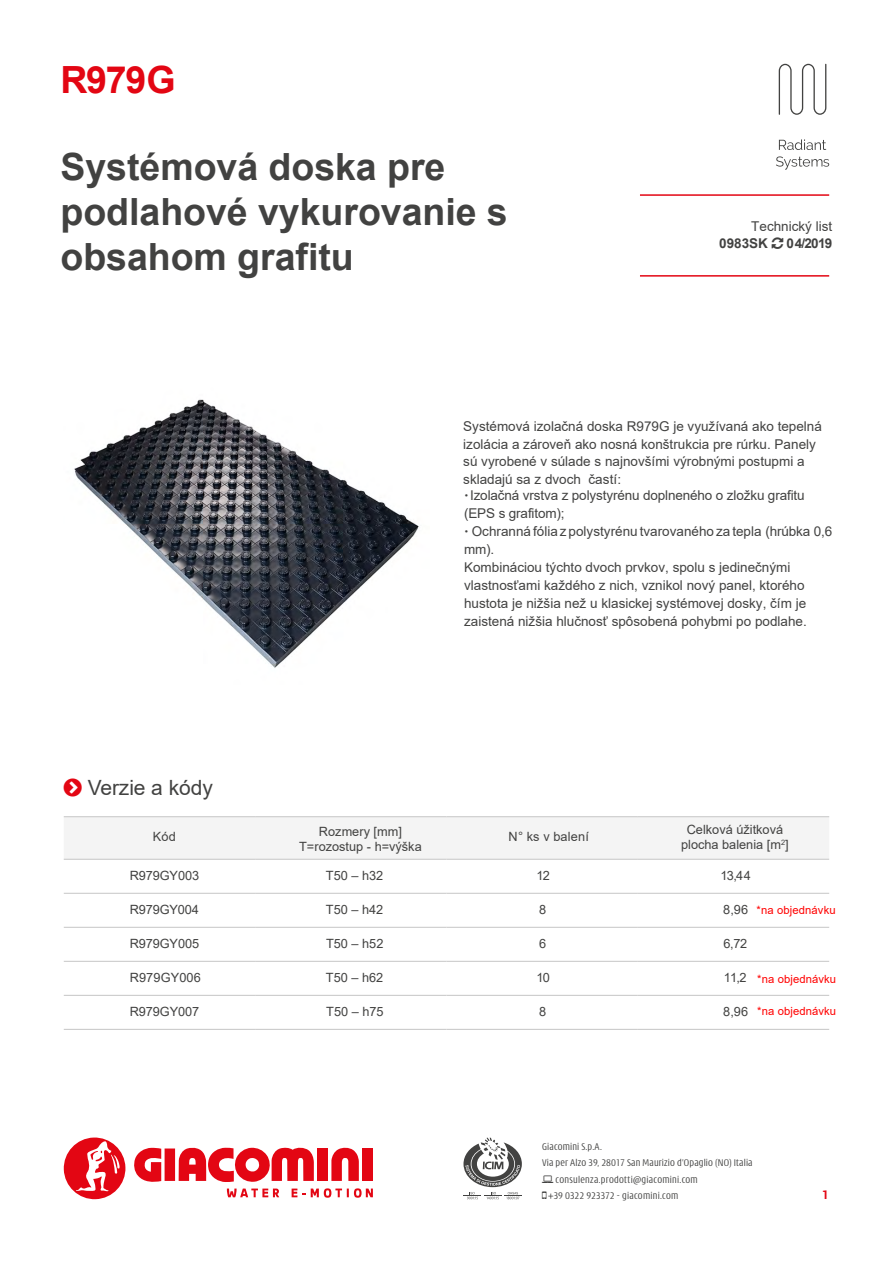
<style>
.page{position:relative;width:893px;height:1263px;background:#fff}
.page>*{position:absolute;margin:0;border:0;box-sizing:border-box;transform-origin:0 0}
.t1{font:700 37.5px/45px "Arial";color:#424241}
.t2{font:700 37.5px "Arial";letter-spacing:-.035em;color:#e30613}
.t3{font:21px "Arial";letter-spacing:-.005em;color:#424241}
.t4{font:13.5px/18px "Arial";color:#424241}
.t5{font:700 13.5px "Arial";color:#424241}
.t6{font:12.75px/15px "Arial";color:#424241;text-align:center}
.t7{font:700 12px "Roboto";color:#e30613}
.t8{font:11.25px "Arial";letter-spacing:.01em;color:#f00}
.t9{font:300 condensed 10.5px "Modena";letter-spacing:.02em;color:#424241}
.s1{font-family:"Raleway";font-weight:300}
</style>
<div class="page">
<svg style="left:134px;top:1148px;width:27px;height:34px"></svg>
<div style="left:165px;top:1148px;width:10px;height:33px;background:#e30613"></div>
<div style="left:317px;top:1148px;width:11px;height:33px;background:#e30613"></div>
<svg style="left:331px;top:1147px;width:28px;height:34px"></svg>
<div style="left:362px;top:1148px;width:11px;height:33px;background:#e30613"></div>
<svg style="left:179px;top:1147px;width:135px;height:35px"></svg>
<svg style="left:292px;top:1188px;width:13px;height:9px"></svg>
<svg style="left:311px;top:1188px;width:62px;height:10px"></svg>
<svg style="left:227px;top:1188px;width:52px;height:9px"></svg>
<svg style="left:64px;top:1137px;width:62px;height:62px"></svg>
<svg style="left:463px;top:1137px;width:59px;height:62px"></svg>
<svg style="left:779px;top:64px;width:47px;height:51px"></svg>
<svg style="left:776px;top:156px;width:53px;height:14px"></svg>
<svg style="left:779px;top:139px;width:47px;height:11px"></svg>
<hr style="left:640px;top:194px;width:189px;height:2px;background:#e30613">
<hr style="left:640px;top:275px;width:189px;height:2px;background:#e30613">
<img style="left:74px;top:399px;width:345px;height:269px">
<div style="left:64px;top:817px;width:765px;height:42px;background:#f4f4f4"></div>
<svg style="left:255px;top:892px;width:574px;height:69px"></svg>
<hr style="left:64px;top:816px;width:191px;height:1px;background:#c6c6c6">
<hr style="left:255px;top:816px;width:191px;height:1px;background:#c6c6c6">
<hr style="left:446px;top:816px;width:192px;height:1px;background:#c6c6c6">
<hr style="left:638px;top:816px;width:191px;height:1px;background:#c6c6c6">
<hr style="left:64px;top:859px;width:191px;height:1px;background:#c6c6c6">
<hr style="left:255px;top:859px;width:191px;height:1px;background:#c6c6c6">
<hr style="left:446px;top:859px;width:192px;height:1px;background:#c6c6c6">
<hr style="left:638px;top:859px;width:191px;height:1px;background:#c6c6c6">
<hr style="left:64px;top:893px;width:191px;height:1px;background:#c6c6c6">
<hr style="left:255px;top:893px;width:191px;height:1px;background:#c6c6c6">
<hr style="left:446px;top:893px;width:192px;height:1px;background:#c6c6c6">
<hr style="left:638px;top:893px;width:191px;height:1px;background:#c6c6c6">
<hr style="left:64px;top:927px;width:191px;height:1px;background:#c6c6c6">
<hr style="left:255px;top:927px;width:191px;height:1px;background:#c6c6c6">
<hr style="left:446px;top:927px;width:192px;height:1px;background:#c6c6c6">
<hr style="left:638px;top:927px;width:191px;height:1px;background:#c6c6c6">
<hr style="left:64px;top:961px;width:191px;height:1px;background:#c6c6c6">
<hr style="left:255px;top:961px;width:191px;height:1px;background:#c6c6c6">
<hr style="left:446px;top:961px;width:192px;height:1px;background:#c6c6c6">
<hr style="left:638px;top:961px;width:191px;height:1px;background:#c6c6c6">
<hr style="left:64px;top:995px;width:191px;height:1px;background:#c6c6c6">
<hr style="left:255px;top:995px;width:191px;height:1px;background:#c6c6c6">
<hr style="left:446px;top:995px;width:192px;height:1px;background:#c6c6c6">
<hr style="left:638px;top:995px;width:191px;height:1px;background:#c6c6c6">
<hr style="left:64px;top:1029px;width:191px;height:1px;background:#c6c6c6">
<hr style="left:255px;top:1029px;width:191px;height:1px;background:#c6c6c6">
<hr style="left:446px;top:1029px;width:192px;height:1px;background:#c6c6c6">
<hr style="left:638px;top:1029px;width:191px;height:1px;background:#c6c6c6">
<h1 class="t2" style="left:60px;top:53px;width:117px">R979G</h1>
<h1 class="t1" style="left:60px;top:145px;width:449px">Systémová doska pre podlahové vykurovanie s obsahom grafitu</h1>
<p class="t4" style="left:751px;top:217px;width:83px">Technický list</p>
<p class="t5" style="left:719px;top:233px;width:50px">0983SK</p>
<p class="t5" style="left:786px;top:233px;width:47px">04/2019</p>
<h2 class="t3" style="left:88px;top:773px;width:127px">Verzie a kódy</h2>
<p class="t4" style="left:463px;top:418px;width:360px;line-height:17.4px">Systémová izolačná doska R979G je využívaná ako tepelná izolácia a zároveň ako nosná konštrukcia pre rúrku. Panely sú vyrobené v súlade s najnovšími výrobnými postupmi a skladajú sa z dvoch častí:</p>
<p class="t4" style="left:464px;top:487px;width:342px"><span class="s1">•</span>Izolačná vrstva z polystyrénu doplneného o zložku grafitu (EPS s grafitom);</p>
<p class="t4" style="left:464px;top:523px;width:370px"><span class="s1">•</span> Ochranná fólia z polystyrénu tvarovaného za tepla (hrúbka 0,6 mm).<br>Kombináciou týchto dvoch prvkov, spolu s jedinečnými vlastnosťami každého z nich, vznikol nový panel, ktorého hustota je nižšia než u klasickej systémovej dosky, čím je zaistená nižšia hlučnosť spôsobená pohybmi po podlahe.</p>
<p class="t6" style="left:153px;top:829px;width:24px">Kód</p>
<p class="t6" style="left:299px;top:824px;width:124px">Rozmery [mm]<br>T=rozostup - h=výška</p>
<p class="t6" style="left:509px;top:829px;width:82px">N° ks v balení</p>
<p class="t6" style="left:681px;top:822px;width:109px">Celková úžitková plocha balenia [m<sup>2</sup>]</p>
<p class="t6" style="left:130px;top:867px;width:71px">R979GY003</p>
<p class="t6" style="left:326px;top:867px;width:59px">T50 – h32</p>
<p class="t6" style="left:536px;top:867px;width:15px">12</p>
<p class="t6" style="left:720px;top:867px;width:32px">13,44</p>
<p class="t6" style="left:130px;top:901px;width:71px">R979GY004</p>
<p class="t6" style="left:326px;top:901px;width:59px">T50 – h42</p>
<p class="t6" style="left:539px;top:901px;width:9px">8</p>
<p class="t6" style="left:723px;top:901px;width:26px">8,96</p>
<p class="t6" style="left:130px;top:936px;width:71px">R979GY005</p>
<p class="t6" style="left:326px;top:936px;width:59px">T50 – h52</p>
<p class="t6" style="left:539px;top:936px;width:9px">6</p>
<p class="t6" style="left:723px;top:936px;width:25px">6,72</p>
<p class="t6" style="left:130px;top:970px;width:73px">R979GY006</p>
<p class="t6" style="left:326px;top:970px;width:59px">T50 – h62</p>
<p class="t6" style="left:536px;top:970px;width:15px">10</p>
<p class="t6" style="left:724px;top:970px;width:24px">11,2</p>
<p class="t6" style="left:130px;top:1004px;width:71px">R979GY007</p>
<p class="t6" style="left:326px;top:1004px;width:59px">T50 – h75</p>
<p class="t6" style="left:539px;top:1004px;width:9px">8</p>
<p class="t6" style="left:723px;top:1004px;width:26px">8,96</p>
<p class="t8" style="left:757px;top:902px;width:81px">*na objednávku</p>
<p class="t8" style="left:757px;top:972px;width:81px">*na objednávku</p>
<p class="t8" style="left:757px;top:1003px;width:81px">*na objednávku</p>
<p class="t9" style="left:542px;top:1141px;width:61px">Giacomini S.p.A.</p>
<p class="t9" style="left:542px;top:1158px;width:212px">Via per Alzo 39, 28017 San Maurizio d’Opaglio (NO) Italia</p>
<p class="t9" style="left:556px;top:1174px;width:144px">consulenza.prodotti@giacomini.com</p>
<p class="t9" style="left:549px;top:1191px;width:131px">+39 0322 923372 - giacomini.com</p>
<p class="t7" style="left:822px;top:1186px;width:8px">1</p>
</div>
